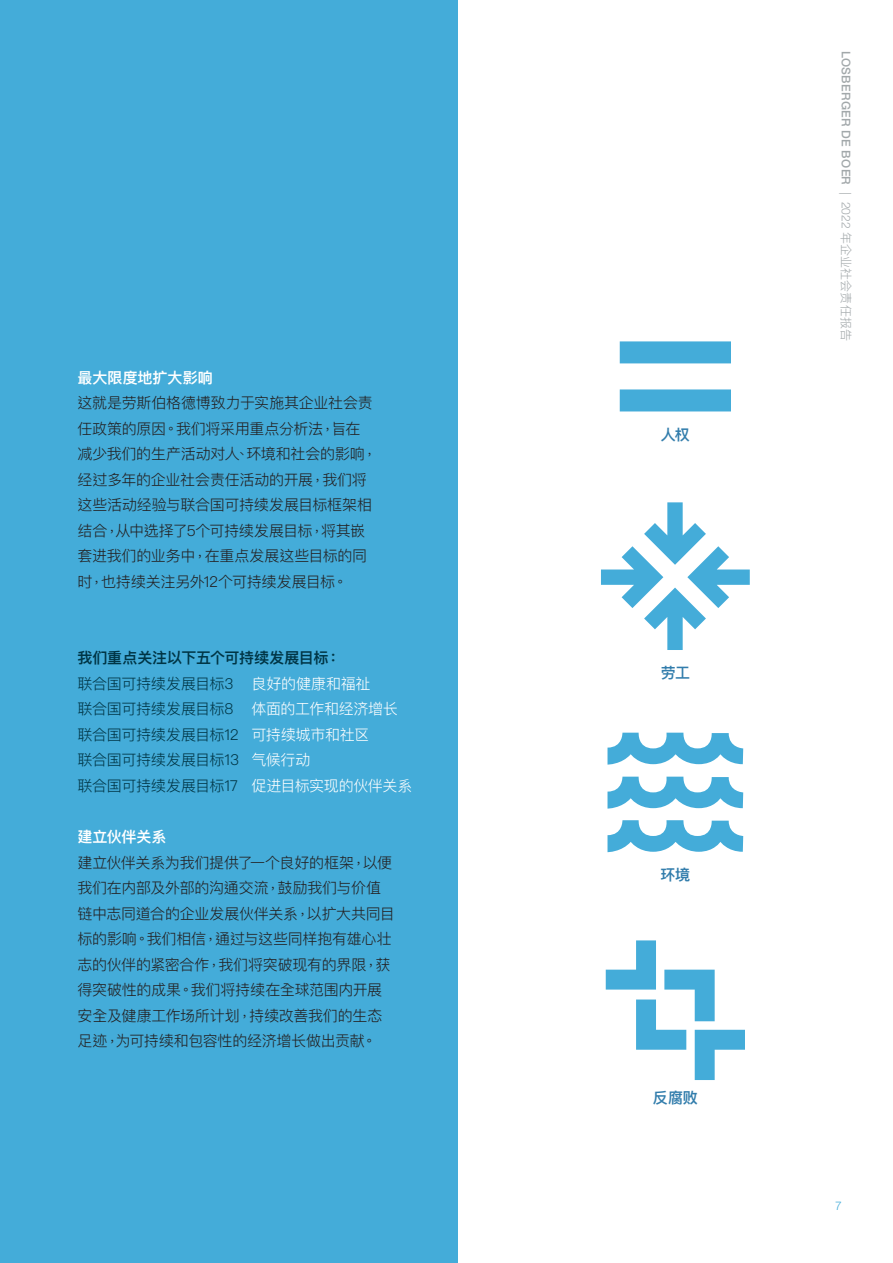
<style>
.page{position:relative;width:893px;height:1263px;background:#fff}
.page>*{position:absolute;margin:0;border:0;box-sizing:border-box;transform-origin:0 0}
.t1{font:300 15px/25.5px "Ping Fang HK";letter-spacing:-.015em;color:#231f20}
.t2{font:300 15px "Ping Fang HK";letter-spacing:-.02em;color:#003545}
.t3{font:600 15px "Ping Fang HK";letter-spacing:-.01em;color:#003545}
.t4{font:600 15px "Ping Fang HK";color:#fff}
.t5{font:600 15px "Ping Fang HK";letter-spacing:-.03em;color:#327dac}
.t6{font:500 12px "Helvetica Neue LT Std";letter-spacing:.025em;color:#a2a8aa}
.t7{font:300 12px "Helvetica Neue LT Std";color:#44acd9}
.s1{color:#fff}
.s2{font-weight:300}
.s3{font-family:"Ping Fang HK";font-weight:300}
</style>
<div class="page">
<div style="left:0;top:0;width:458px;height:1263px;background:#44acd9"></div>
<svg style="left:606px;top:940px;width:139px;height:140px"></svg>
<svg style="left:620px;top:341px;width:111px;height:70px"></svg>
<svg style="left:601px;top:502px;width:149px;height:148px"></svg>
<svg style="left:607px;top:733px;width:136px;height:119px"></svg>
<p class="t4" style="left:77px;top:368px;width:137px">最大限度地扩大影响</p>
<p class="t1" style="left:77px;top:390px;width:301px">这就是劳斯伯格德博致力于实施其企业社会责任政策的原因。我们将采用重点分析法，旨在减少我们的生产活动对人、环境和社会的影响，经过多年的企业社会责任活动的开展，我们将这些活动经验与联合国可持续发展目标框架相结合，从中选择了5个可持续发展目标，将其嵌套进我们的业务中，在重点发展这些目标的同时，也持续关注另外12个可持续发展目标。</p>
<p class="t3" style="left:77px;top:649px;width:265px">我们重点关注以下五个可持续发展目标：</p>
<p class="t2" style="left:77px;top:674px;width:295px">联合国可持续发展目标3 <span class="s1">良好的健康和福祉</span></p>
<p class="t2" style="left:77px;top:700px;width:322px">联合国可持续发展目标8 <span class="s1">体面的工作和经济增长</span></p>
<p class="t2" style="left:77px;top:725px;width:293px">联合国可持续发展目标12 <span class="s1">可持续城市和社区</span></p>
<p class="t2" style="left:77px;top:751px;width:235px">联合国可持续发展目标13 <span class="s1">气候行动</span></p>
<p class="t2" style="left:77px;top:776px;width:337px">联合国可持续发展目标17 <span class="s1">促进目标实现的伙伴关系</span></p>
<p class="t4" style="left:77px;top:827px;width:90px">建立伙伴关系</p>
<p class="t1" style="left:77px;top:849px;width:319px">建立伙伴关系为我们提供了一个良好的框架，以便我们在内部及外部的沟通交流，鼓励我们与价值链中志同道合的企业发展伙伴关系，以扩大共同目标的影响。我们相信，通过与这些同样抱有雄心壮志的伙伴的紧密合作，我们将突破现有的界限，获得突破性的成果。我们将持续在全球范围内开展安全及健康工作场所计划，持续改善我们的生态足迹，为可持续和包容性的经济增长做出贡献。</p>
<p class="t5" style="left:661px;top:425px;width:31px">人权</p>
<p class="t5" style="left:661px;top:664px;width:31px">劳工</p>
<p class="t5" style="left:661px;top:866px;width:31px">环境</p>
<p class="t5" style="left:653px;top:1088px;width:47px">反腐败</p>
<p class="t6" style="left:853px;top:51px;width:291px;rotate:90deg">LOSBERGER DE BOER <span class="s2">| 2022</span> <span class="s3">年企业社会责任报告</span></p>
<p class="t7" style="left:835px;top:1198px;width:8px">7</p>
</div>
